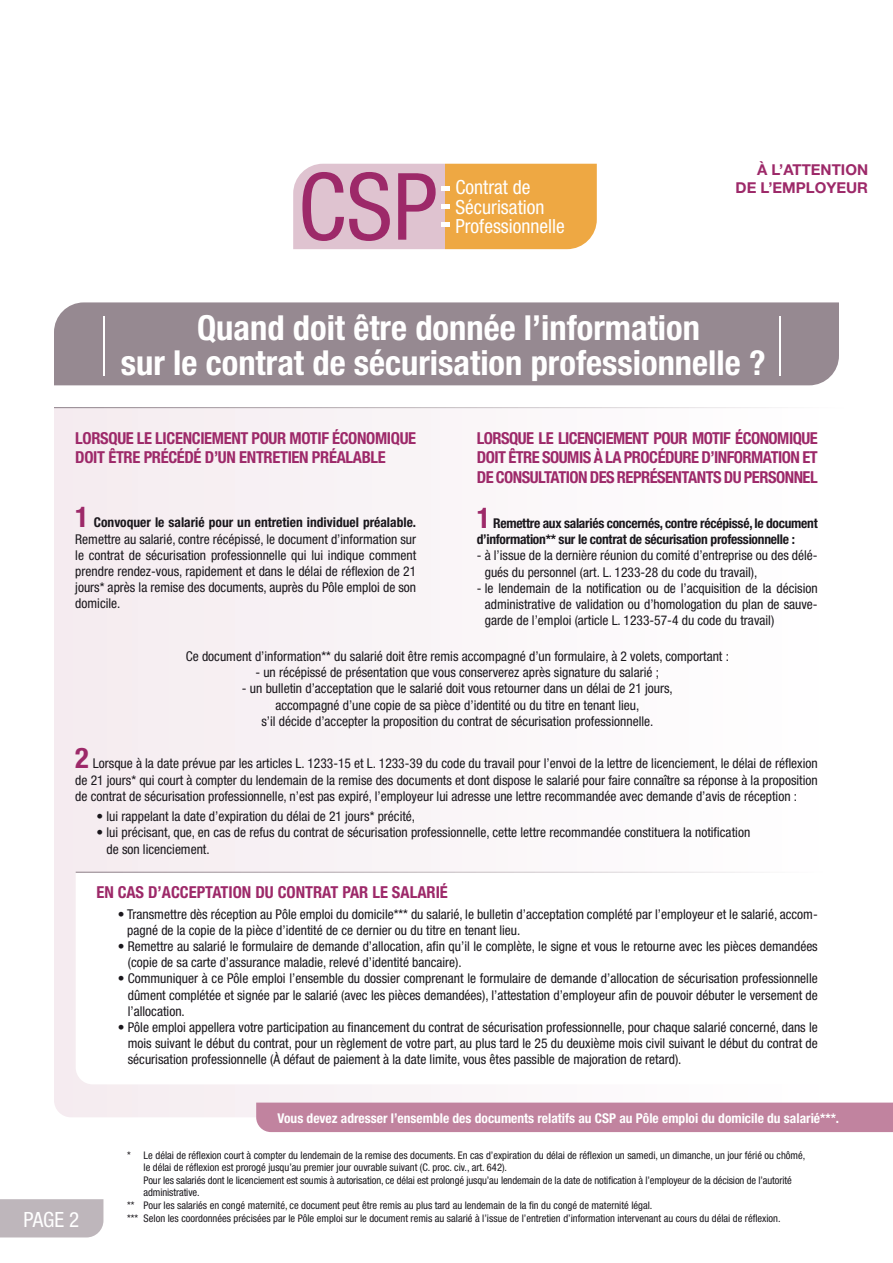
<style>
.page{position:relative;width:893px;height:1263px;background:#fff}
.page>*{position:absolute;margin:0;border:0;box-sizing:border-box;transform-origin:0 0}
.t1{font:condensed 93px "Helvetica Neue";color:#9d2969}
.t2{font:700 condensed 34.5px/34.5px "Helvetica Neue";color:#fff;text-align:center}
.t3{font:condensed 21px "Helvetica Neue";color:#fff}
.t4{font:condensed 19.5px/19.5px "Helvetica Neue";color:#fff}
.t5{font:700 condensed 16.5px/19.8px "Helvetica Neue";letter-spacing:-.02em;color:#9d2969}
.t6{font:700 condensed 16.5px "Helvetica Neue";color:#9d2969}
.t7{font:700 15px/18px "Helvetica Neue";color:#9d2969;text-align:right}
.t8{font:condensed 13.5px/16.2px "Helvetica Neue";color:#1a171c;text-align:justify}
.t9{font:700 condensed 13.5px/16.2px "Helvetica Neue";letter-spacing:-.02em;color:#1a171c}
.t10{font:700 condensed 13.5px "Helvetica Neue";color:#fff}
.t11{font:condensed 10.5px "Helvetica Neue";color:#1a171c}
.s1{font-size:28.5px;color:#9d2969}
.s2{font-weight:700;font-size:28.5px;color:#9d2969}
.s3{font-weight:700}
</style>
<div class="page">
<div style="left:54px;top:408px;width:635px;height:709px;background:#f8f3f6"></div>
<svg style="left:76px;top:873px;width:613px;height:211px"></svg>
<hr style="left:76px;top:872px;width:749px;height:1px;background:#fff">
<div style="left:54px;top:302px;width:785px;height:83px;background:#968991"></div>
<hr style="left:103px;top:316px;width:2px;height:60px;background:#fff">
<hr style="left:779px;top:316px;width:1px;height:60px;background:#fff">
<div style="left:256px;top:1102px;width:637px;height:30px;background:#c1839f"></div>
<div style="left:0;top:1199px;width:103px;height:38px;background:#beb6bb"></div>
<svg style="left:293px;top:164px;width:304px;height:85px;background:#e6b68b"></svg>
<div style="left:441px;top:204px;width:8px;height:5px;background:#fff"></div>
<div style="left:441px;top:186px;width:8px;height:5px;background:#fff"></div>
<div style="left:441px;top:222px;width:8px;height:5px;background:#fff"></div>
<h1 class="t1" style="left:298px;top:153px;width:141px">CSP</h1>
<h3 class="t4" style="left:455px;top:177px;width:111px">Contrat de<br>Sécurisation<br>Professionnelle</h3>
<p class="t7" style="left:736px;top:161px;width:134px">À L’ATTENTION<br>DE L’EMPLOYEUR</p>
<h2 class="t2" style="left:121px;top:310px;width:646px">Quand doit être donnée l’information<br>sur le contrat de sécurisation professionnelle ?</h2>
<p class="t5" style="left:477px;top:428px;width:342px;text-align:justify">LORSQUE LE LICENCIEMENT POUR MOTIF ÉCONOMIQUE DOIT ÊTRE SOUMIS À LA PROCÉDURE D’INFORMATION ET DE CONSULTATION DES REPRÉSENTANTS DU PERSONNEL</p>
<p class="t9" style="left:477px;top:515px;width:342px"><span class="s1">1</span> Remettre aux salariés concernés, contre récépissé, le document d’information** sur le contrat de sécurisation professionnelle :</p>
<p class="t8" style="left:485px;top:547px;width:334px;text-indent:-8px">- à l’issue de la dernière réunion du comité d’entreprise ou des délé&shy;gués du personnel (art. L. 1233-28 du code du travail),</p>
<p class="t8" style="left:485px;top:580px;width:334px;text-indent:-8px">- le lendemain de la notification ou de l’acquisition de la décision administrative de validation ou d’homologation du plan de sauve&shy;garde de l’emploi (article L. 1233-57-4 du code du travail)</p>
<p class="t8" style="left:186px;top:648px;width:545px">Ce document d’information** du salarié doit être remis accompagné d’un formulaire, à 2 volets, comportant :</p>
<p class="t8" style="left:255px;top:664px;width:405px">- un récépissé de présentation que vous conserverez après signature du salarié ;</p>
<p class="t8" style="left:242px;top:680px;width:432px;text-align:center">- un bulletin d’acceptation que le salarié doit vous retourner dans un délai de 21 jours, accompagné d’une copie de sa pièce d’identité ou du titre en tenant lieu,<br>s’il décide d’accepter la proposition du contrat de sécurisation professionnelle.</p>
<p class="t8" style="left:75px;top:755px;width:744px"><span class="s2">2</span> Lorsque à la date prévue par les articles L. 1233-15 et L. 1233-39 du code du travail pour l’envoi de la lettre de licenciement, le délai de réflexion de 21 jours* qui court à compter du lendemain de la remise des documents et dont dispose le salarié pour faire connaître sa réponse à la proposition de contrat de sécurisation professionnelle, n’est pas expiré, l’employeur lui adresse une lettre recommandée avec demande d’avis de réception :</p>
<p class="t8" style="left:97px;top:808px;width:320px">• lui rappelant la date d’expiration du délai de 21 jours* précité,</p>
<p class="t8" style="left:107px;top:824px;width:645px;text-indent:-10px">• lui précisant, que, en cas de refus du contrat de sécurisation professionnelle, cette lettre recommandée constituera la notification de son licenciement.</p>
<p class="t6" style="left:97px;top:882px;width:353px">EN CAS D’ACCEPTATION DU CONTRAT PAR LE SALARIÉ</p>
<p class="t8" style="left:127px;top:906px;width:692px;text-indent:-9px">• Transmettre dès réception au Pôle emploi du domicile*** du salarié, le bulletin d’acceptation complété par l’employeur et le salarié, accom&shy;pagné de la copie de la pièce d’identité de ce dernier ou du titre en tenant lieu.</p>
<p class="t8" style="left:128px;top:938px;width:691px;text-indent:-10px">• Remettre au salarié le formulaire de demande d’allocation, afin qu’il le complète, le signe et vous le retourne avec les pièces demandées (copie de sa carte d’assurance maladie, relevé d’identité bancaire).</p>
<p class="t8" style="left:128px;top:970px;width:691px;text-indent:-10px">• Communiquer à ce Pôle emploi l’ensemble du dossier comprenant le formulaire de demande d’allocation de sécurisation professionnelle dûment complétée et signée par le salarié (avec les pièces demandées), l’attestation d’employeur afin de pouvoir débuter le versement de l’allocation.</p>
<p class="t8" style="left:128px;top:1019px;width:692px;text-indent:-10px">• Pôle emploi appellera votre participation au financement du contrat de sécurisation professionnelle, pour chaque salarié concerné, dans le mois suivant le début du contrat, pour un règlement de votre part, au plus tard le 25 du deuxième mois civil suivant le début du contrat de sécurisation professionnelle (À défaut de paiement à la date limite, vous êtes passible de majoration de retard).</p>
<p class="t5" style="left:75px;top:428px;width:342px">LORSQUE LE LICENCIEMENT POUR MOTIF ÉCONOMIQUE<br>DOIT ÊTRE PRÉCÉDÉ D’UN ENTRETIEN PRÉALABLE</p>
<p class="t8" style="left:75px;top:514px;width:342px"><span class="s2">1</span> <span class="s3">Convoquer le salarié pour un entretien individuel préalable.<br></span>Remettre au salarié, contre récépissé, le document d’information sur le contrat de sécurisation professionnelle qui lui indique comment prendre rendez-vous, rapidement et dans le délai de réflexion de 21 jours* après la remise des documents, auprès du Pôle emploi de son domicile.</p>
<h3 class="t3" style="left:23px;top:1207px;width:57px">PAGE 2</h3>
<p class="t10" style="left:277px;top:1109px;width:563px">Vous devez adresser l’ensemble des documents relatifs au CSP au Pôle emploi du domicile du salarié***.</p>
<p class="t11" style="left:127px;top:1149px;width:680px">* Le délai de réflexion court à compter du lendemain de la remise des documents. En cas d’expiration du délai de réflexion un samedi, un dimanche, un jour férié ou chômé,</p>
<p class="t11" style="left:144px;top:1161px;width:365px">le délai de réflexion est prorogé jusqu’au premier jour ouvrable suivant (C. proc. civ., art. 642).</p>
<p class="t11" style="left:144px;top:1174px;width:650px">Pour les salariés dont le licenciement est soumis à autorisation, ce délai est prolongé jusqu’au lendemain de la date de notification à l’employeur de la décision de l’autorité</p>
<p class="t11" style="left:144px;top:1186px;width:57px">administrative.</p>
<p class="t11" style="left:127px;top:1199px;width:527px">** Pour les salariés en congé maternité, ce document peut être remis au plus tard au lendemain de la fin du congé de maternité légal.</p>
<p class="t11" style="left:127px;top:1212px;width:655px">*** Selon les coordonnées précisées par le Pôle emploi sur le document remis au salarié à l’issue de l’entretien d’information intervenant au cours du délai de réflexion.</p>
</div>
